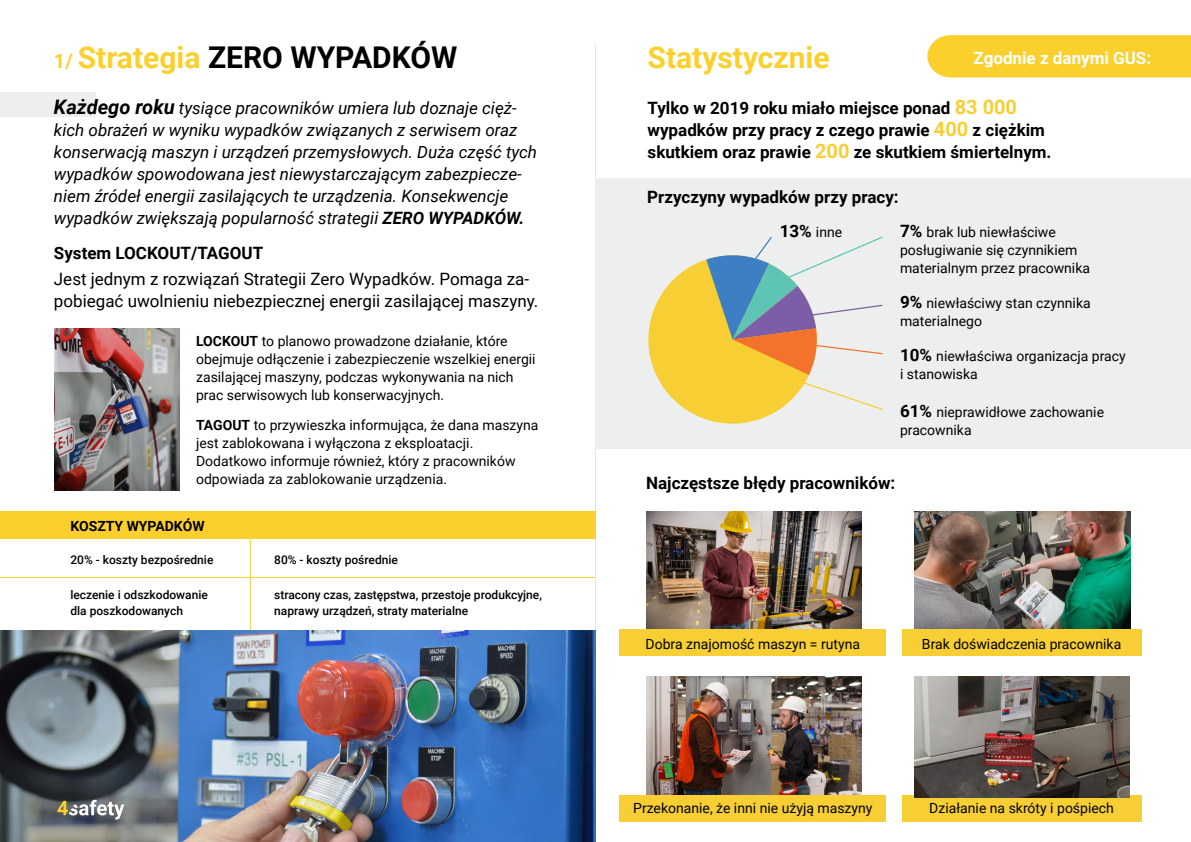
<style>
.page{position:relative;width:1191px;height:842px;background:#fff}
.page>*{position:absolute;margin:0;border:0;box-sizing:border-box;transform-origin:0 0}
.t1{font:700 30px "Roboto";color:#000001}
.t2{font:700 30px "Roboto";color:#fbd02c}
.t3{font:italic 17px/22px "Roboto";color:#000001}
.t4{font:700 17px/22px "Roboto";color:#000001}
.t5{font:17px/22px "Roboto";color:#000001}
.t6{font:700 17px "Roboto";color:#fff}
.t7{font:14px/18px "Roboto";color:#000001}
.t8{font:700 14px "Roboto";color:#000001}
.t9{font:500 12px/16px "Roboto";color:#000001}
.s1{font-size:20px;color:#fbd02c}
.s2{color:#fbd02c}
.s3{font-weight:700;font-size:20px}
.s4{font-weight:700}
.s5{font-size:20px;color:#f7ce33}
.s6{font-weight:700;font-size:17px}
</style>
<div class="page">
<div style="left:0;top:92px;width:95px;height:25px;background:#edefee"></div>
<hr style="left:595px;top:45px;width:1px;height:752px;background:#e3e4e3">
<img style="left:54px;top:329px;width:126px;height:162px">
<div style="left:0;top:512px;width:595px;height:27px;background:#fbd02c"></div>
<hr style="left:0;top:577px;width:595px;height:1px;background:#f7ce33">
<hr style="left:250px;top:539px;width:1px;height:91px;background:#f7ce33">
<img style="left:0;top:630px;width:595px;height:212px">
<svg style="left:57px;top:800px;width:67px;height:19px"></svg>
<img style="left:646px;top:512px;width:215px;height:118px">
<img style="left:646px;top:677px;width:215px;height:118px">
<div style="left:619px;top:795px;width:267px;height:27px;background:#f7ce33"></div>
<div style="left:902px;top:795px;width:239px;height:27px;background:#f7ce33"></div>
<img style="left:915px;top:512px;width:215px;height:118px">
<div style="left:595px;top:179px;width:596px;height:270px;background:#edefee"></div>
<div style="left:927px;top:35px;width:264px;height:42px;background:#fbd02c"></div>
<svg style="left:648px;top:236px;width:235px;height:188px"></svg>
<div style="left:619px;top:630px;width:267px;height:26px;background:#f7ce33"></div>
<div style="left:902px;top:630px;width:239px;height:26px;background:#f7ce33"></div>
<img style="left:915px;top:677px;width:214px;height:120px">
<h1 class="t1" style="left:54px;top:37px;width:405px"><span class="s1">1/</span> <span class="s2">Strategia</span> ZERO WYPADKÓW</h1>
<p class="t3" style="left:54px;top:97px;width:485px"><span class="s3">Każdego roku</span> tysiące pracowników umiera lub doznaje cięż&shy;kich obrażeń w wyniku wypadków związanych z serwisem oraz konserwacją maszyn i urządzeń przemysłowych. Duża część tych wypadków spowodowana jest niewystarczającym zabezpiecze&shy;niem źródeł energii zasilających te urządzenia. Konsekwencje wypadków zwiększają popularność strategii <span class="s4">ZERO WYPADKÓW.</span></p>
<p class="t4" style="left:54px;top:241px;width:211px">System LOCKOUT/TAGOUT</p>
<p class="t5" style="left:54px;top:268px;width:486px">Jest jednym z rozwiązań Strategii Zero Wypadków. Pomaga za&shy;pobiegać uwolnieniu niebezpiecznej energii zasilającej maszyny.</p>
<p class="t7" style="left:196px;top:332px;width:341px"><span class="s4">LOCKOUT</span> to planowo prowadzone działanie, które obejmuje odłączenie i zabezpieczenie wszelkiej energii zasilającej maszyny, podczas wykonywania na nich prac serwisowych lub konserwacyjnych.</p>
<p class="t7" style="left:196px;top:416px;width:344px"><span class="s4">TAGOUT</span> to przywieszka informująca, że dana maszyna jest zablokowana i wyłączona z eksploatacji.<br>Dodatkowo informuje również, który z pracowników odpowiada za zablokowanie urządzenia.</p>
<p class="t8" style="left:70px;top:516px;width:136px">KOSZTY WYPADKÓW</p>
<p class="t9" style="left:70px;top:551px;width:145px">20% - koszty bezpośrednie</p>
<p class="t9" style="left:274px;top:551px;width:125px">80% - koszty pośrednie</p>
<p class="t9" style="left:70px;top:586px;width:139px">leczenie i odszkodowanie dla poszkodowanych</p>
<p class="t9" style="left:274px;top:586px;width:269px">stracony czas, zastępstwa, przestoje produkcyjne, naprawy urządzeń, straty materialne</p>
<h1 class="t2" style="left:647px;top:37px;width:184px">Statystycznie</h1>
<p class="t4" style="left:647px;top:97px;width:405px">Tylko w 2019 roku miało miejsce ponad <span class="s5">83 000 </span>wypadków przy pracy z czego prawie <span class="s5">400</span> z ciężkim skutkiem oraz prawie <span class="s5">200</span> ze skutkiem śmiertelnym.</p>
<p class="t6" style="left:973px;top:46px;width:179px">Zgodnie z danymi GUS:</p>
<p class="t4" style="left:647px;top:185px;width:253px">Przyczyny wypadków przy pracy:</p>
<p class="t7" style="left:779px;top:223px;width:64px"><span class="s6">13%</span> inne</p>
<p class="t7" style="left:900px;top:223px;width:191px"><span class="s6">7%</span> brak lub niewłaściwe posługiwanie się czynnikiem materialnym przez pracownika</p>
<p class="t7" style="left:900px;top:293px;width:192px"><span class="s6">9%</span> niewłaściwy stan czynnika materialnego</p>
<p class="t7" style="left:900px;top:346px;width:227px"><span class="s6">10%</span> niewłaściwa organizacja pracy i stanowiska</p>
<p class="t7" style="left:900px;top:403px;width:205px"><span class="s6">61%</span> nieprawidłowe zachowanie pracownika</p>
<p class="t4" style="left:646px;top:472px;width:251px">Najczęstsze błędy pracowników:</p>
<p class="t7" style="left:645px;top:634px;width:216px">Dobra znajomość maszyn = rutyna</p>
<p class="t7" style="left:922px;top:634px;width:201px">Brak doświadczenia pracownika</p>
<p class="t7" style="left:633px;top:799px;width:241px">Przekonanie, że inni nie użyją maszyny</p>
<p class="t7" style="left:929px;top:799px;width:186px">Działanie na skróty i pośpiech</p>
</div>
